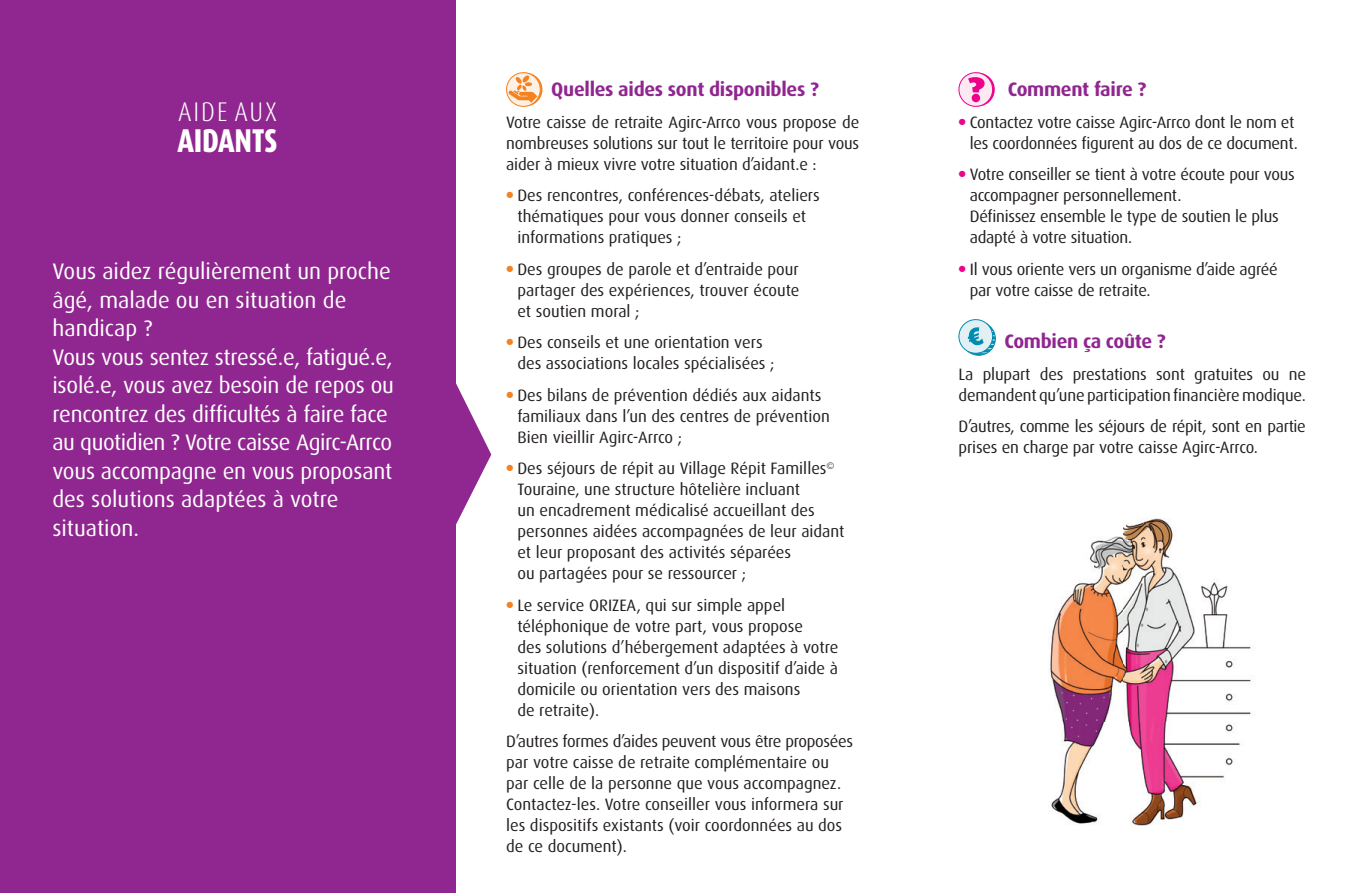
<style>
.page{position:relative;width:1357px;height:893px;background:#fff}
.page>*{position:absolute;margin:0;border:0;box-sizing:border-box;transform-origin:0 0}
.t1{font:800 condensed 33px "Dax OT";letter-spacing:-.01em;color:#fff;scale:.95 1}
.t2{font:300 condensed 27px "Dax OT";letter-spacing:.07em;color:#fff}
.t3{font:22.5px/28.5px "Dax";letter-spacing:-.01em;color:#fff}
.t4{font:700 19.5px "Dax";letter-spacing:-.015em;color:#90268f}
.t5{font:16.5px/21px "Dax";letter-spacing:-.005em;color:#231f20}
.s1{font-weight:900;color:#f58220}
.s2{font-weight:900;color:#ed028c}
</style>
<div class="page">
<div style="left:0;top:0;width:455px;height:893px;background:#90268f"></div>
<svg style="left:958px;top:72px;width:37px;height:35px"></svg>
<svg style="left:958px;top:319px;width:37px;height:37px"></svg>
<svg style="left:506px;top:72px;width:37px;height:35px"></svg>
<img style="left:1049px;top:518px;width:202px;height:307px">
<svg style="left:455px;top:257px;width:36px;height:391px"></svg>
<h2 class="t2" style="left:178px;top:94px;width:100px">AIDE AUX</h2>
<h1 class="t1" style="left:177px;top:119px;width:107px">AIDANTS</h1>
<p class="t3" style="left:52px;top:257px;width:343px">Vous aidez régulièrement un proche âgé, malade ou en situation de handicap ?<br>Vous vous sentez stressé.e, fatigué.e, isolé.e, vous avez besoin de repos ou rencontrez des difficultés à faire face au quotidien ? Votre caisse Agirc-Arrco vous accompagne en vous proposant des solutions adaptées à votre situation.</p>
<p class="t4" style="left:551px;top:78px;width:269px">Quelles aides sont disponibles ?</p>
<p class="t5" style="left:506px;top:111px;width:354px;text-align:justify">Votre caisse de retraite Agirc-Arrco vous propose de nombreuses solutions sur tout le territoire pour vous aider à mieux vivre votre situation d’aidant.e :</p>
<p class="t5" style="left:517px;top:185px;width:304px;text-indent:-11px"><span class="s1">•</span> Des rencontres, conférences-débats, ateliers thématiques pour vous donner conseils et informations pratiques ;</p>
<p class="t5" style="left:517px;top:258px;width:283px;text-align:justify;text-indent:-11px"><span class="s1">•</span> Des groupes de parole et d’entraide pour partager des expériences, trouver écoute et soutien moral ;</p>
<p class="t5" style="left:517px;top:332px;width:258px;text-indent:-11px"><span class="s1">•</span> Des conseils et une orientation vers des associations locales spécialisées ;</p>
<p class="t5" style="left:517px;top:384px;width:314px;text-indent:-11px"><span class="s1">•</span> Des bilans de prévention dédiés aux aidants familiaux dans l’un des centres de prévention<br>Bien vieillir Agirc-Arrco ;</p>
<p class="t5" style="left:517px;top:458px;width:329px;text-indent:-11px"><span class="s1">•</span> Des séjours de répit au Village Répit Familles<sup>© </sup>Touraine, une structure hôtelière incluant<br>un encadrement médicalisé accueillant des personnes aidées accompagnées de leur aidant et leur proposant des activités séparées<br>ou partagées pour se ressourcer ;</p>
<p class="t5" style="left:517px;top:594px;width:322px;text-indent:-11px"><span class="s1">•</span> Le service ORIZEA, qui sur simple appel téléphonique de votre part, vous propose<br>des solutions d’hébergement adaptées à votre situation (renforcement d’un dispositif d’aide à domicile ou orientation vers des maisons<br>de retraite).</p>
<p class="t5" style="left:506px;top:731px;width:348px">D’autres formes d’aides peuvent vous être proposées par votre caisse de retraite complémentaire ou par celle de la personne que vous accompagnez.<br>Contactez-les. Votre conseiller vous informera sur les dispositifs existants (voir coordonnées au dos de ce document).</p>
<p class="t4" style="left:1007px;top:78px;width:140px">Comment faire ?</p>
<p class="t5" style="left:958px;top:111px;width:341px;text-align:right"><span class="s2">•</span> Contactez votre caisse Agirc-Arrco dont le nom et les coordonnées figurent au dos de ce document.</p>
<p class="t5" style="left:969px;top:164px;width:327px;text-indent:-11px"><span class="s2">•</span> Votre conseiller se tient à votre écoute pour vous accompagner personnellement.<br>Définissez ensemble le type de soutien le plus adapté à votre situation.</p>
<p class="t5" style="left:969px;top:258px;width:309px;text-indent:-11px"><span class="s2">•</span> Il vous oriente vers un organisme d’aide agréé par votre caisse de retraite.</p>
<p class="t4" style="left:1004px;top:330px;width:163px">Combien ça coûte ?</p>
<p class="t5" style="left:958px;top:363px;width:349px">La plupart des prestations sont gratuites ou ne demandent qu’une participation financière modique.</p>
<p class="t5" style="left:958px;top:416px;width:349px">D’autres, comme les séjours de répit, sont en partie prises en charge par votre caisse Agirc-Arrco.</p>
</div>
